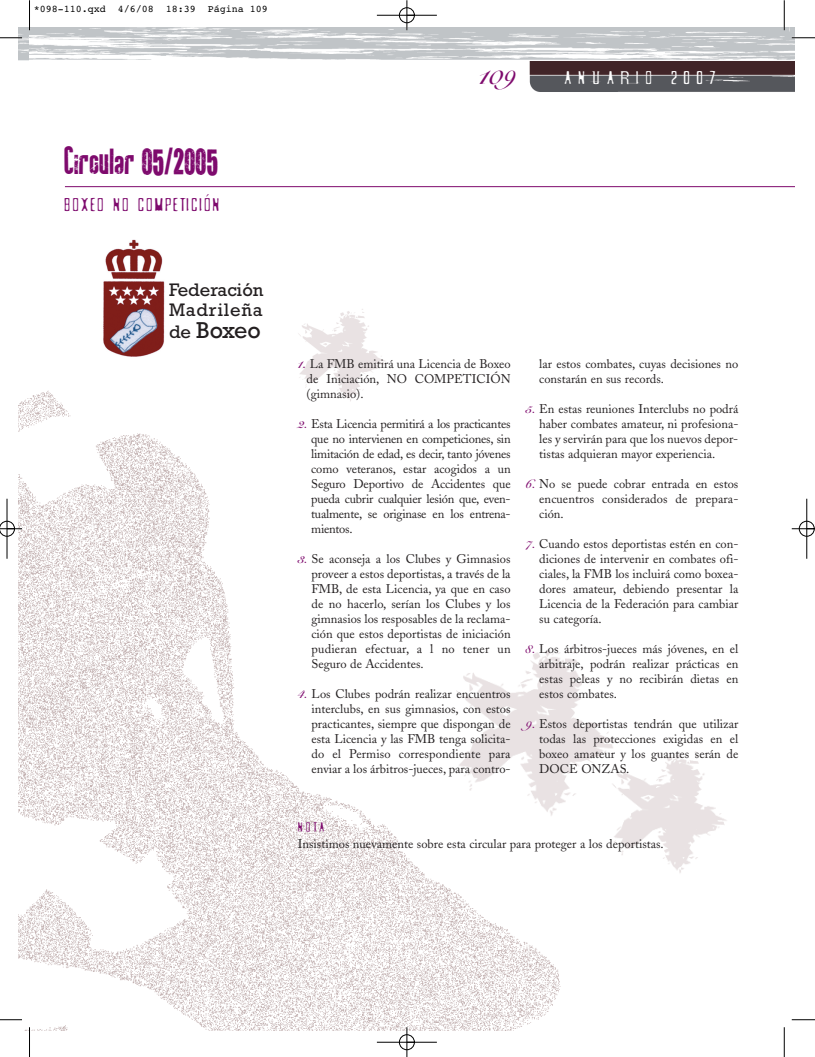
<style>
.page{position:relative;width:815px;height:1057px;background:#fff}
.page>*{position:absolute;margin:0;border:0;box-sizing:border-box;transform-origin:0 0}
.t1{font:30px "You Are Loved";color:#7e0a6d;scale:.8 1}
.t2{font:25px "Snell Roundhand Bold Script";color:#7e0a6d}
.t3{font:23.38px "Rockwell";letter-spacing:-.02em;color:#231f20}
.t4{font:18.38px/19.6px "Rockwell";color:#231f20}
.t5{font:17.5px "Snderfistad";letter-spacing:-.12em;color:#7e0a6d}
.t6{font:17.5px "Snderfistad";letter-spacing:.15em;color:#fff}
.t7{font:300 14.38px "Gill Sans";color:#7e0a6d}
.t8{font:12.5px/15px "Adobe Caslon";color:#231f20;text-align:justify}
.t9{font:12.5px "Rockit";color:#7e0a6d}
.t10{font:12.5px "Snderfistad";color:#7e0a6d}
.t11{font:10px "Courier";color:#000}
.s1{font-size:18.38px}
.s2{font-family:"Snell Roundhand Bold Script";color:#7e0a6d}
</style>
<div class="page">
<img style="left:19px;top:390px;width:542px;height:640px">
<img style="left:267px;top:309px;width:122px;height:103px">
<img style="left:450px;top:631px;width:277px;height:250px">
<img style="left:19px;top:28px;width:11px;height:33px">
<img style="left:30px;top:27px;width:765px;height:65px">
<img style="left:103px;top:239px;width:62px;height:118px">
<hr style="left:65px;top:186px;width:730px;height:1px;background:#7e0a6d">
<hr style="left:29px;top:0;width:1px;height:30px;background:#000">
<svg style="left:0;top:37px;width:22px;height:2px"></svg>
<hr style="left:784px;top:0;width:1px;height:30px;background:#000">
<svg style="left:792px;top:37px;width:23px;height:2px"></svg>
<svg style="left:29px;top:1027px;width:1px;height:29px"></svg>
<svg style="left:0;top:1019px;width:22px;height:1px"></svg>
<svg style="left:784px;top:1027px;width:1px;height:29px"></svg>
<svg style="left:792px;top:1019px;width:23px;height:1px"></svg>
<div style="left:399px;top:7px;width:16px;height:16px;border:1px solid #fff;border-radius:50%"></div>
<div style="left:399px;top:1034px;width:16px;height:16px;border:1px solid #fff;border-radius:50%"></div>
<div style="left:799px;top:521px;width:16px;height:15px;border:1px solid #fff;border-radius:50%"></div>
<hr style="left:377px;top:15px;width:60px;height:1px;background:#000">
<hr style="left:377px;top:1042px;width:60px;height:1px;background:#000">
<hr style="left:7px;top:498px;width:1px;height:60px;background:#000">
<hr style="left:807px;top:498px;width:1px;height:60px;background:#000">
<hr style="left:407px;top:0;width:1px;height:30px;background:#000">
<svg style="left:407px;top:1027px;width:1px;height:29px"></svg>
<svg style="left:0;top:521px;width:22px;height:15px"></svg>
<svg style="left:792px;top:528px;width:23px;height:1px"></svg>
<div style="left:399px;top:8px;width:16px;height:15px;border:1px solid #000;border-radius:50%"></div>
<div style="left:399px;top:1034px;width:16px;height:15px;border:1px solid #000;border-radius:50%"></div>
<div style="left:0;top:521px;width:15px;height:15px;border:1px solid #000;border-radius:50%"></div>
<div style="left:799px;top:521px;width:15px;height:15px;border:1px solid #000;border-radius:50%"></div>
<p class="t11" style="left:34px;top:5px;width:236px">*098-110.qxd 4/6/08 18:39 Página 109</p>
<p class="t9" style="left:64px;top:162px;width:72px">Circular</p>
<h1 class="t1" style="left:141px;top:148px;width:97px">05/2005</h1>
<h3 class="t5" style="left:64px;top:197px;width:161px">BOXEO NO COMPETICION</h3>
<p class="t7" style="left:204px;top:194px;width:6px">´</p>
<h3 class="t4" style="left:169px;top:282px;width:96px">Federación<br>Madrileña</h3>
<h3 class="t3" style="left:169px;top:322px;width:93px"><span class="s1">de</span> Boxeo</h3>
<h2 class="t2" style="left:479px;top:66px;width:39px">109</h2>
<h3 class="t6" style="left:564px;top:70px;width:156px">ANUARIO 2007</h3>
<p class="t8" style="left:307px;top:358px;width:206px;text-indent:-9px"><span class="s2">1.</span> La FMB emitirá una Licencia de Boxeo de Iniciación, NO COMPETICIÓN (gimnasio).</p>
<p class="t8" style="left:311px;top:418px;width:201px;text-indent:-13px"><span class="s2">2.</span> Esta Licencia permitirá a los practicantes que no intervienen en competiciones, sin limitación de edad, es decir, tanto jóvenes como veteranos, estar acogidos a un Seguro Deportivo de Accidentes que pueda cubrir cualquier lesión que, even&shy;tualmente, se originase en los entrena&shy;mientos.</p>
<p class="t8" style="left:311px;top:553px;width:201px;text-indent:-14px"><span class="s2">3.</span> Se aconseja a los Clubes y Gimnasios proveer a estos deportistas, a través de la FMB, de esta Licencia, ya que en caso de no hacerlo, serían los Clubes y los gimnasios los resposables de la reclama&shy;ción que estos deportistas de iniciación pudieran efectuar, a l no tener un Seguro de Accidentes.</p>
<p class="t8" style="left:311px;top:688px;width:201px;text-indent:-14px"><span class="s2">4.</span> Los Clubes podrán realizar encuentros interclubs, en sus gimnasios, con estos practicantes, siempre que dispongan de esta Licencia y las FMB tenga solicita&shy;do el Permiso correspondiente para enviar a los árbitros-jueces, para contro-</p>
<p class="t8" style="left:539px;top:358px;width:201px">lar estos combates, cuyas decisiones no constarán en sus records.</p>
<p class="t8" style="left:539px;top:403px;width:201px;text-indent:-14px"><span class="s2">5.</span> En estas reuniones Interclubs no podrá haber combates amateur, ni profesiona&shy;les y servirán para que los nuevos depor&shy;tistas adquieran mayor experiencia.</p>
<p class="t8" style="left:539px;top:478px;width:201px;text-indent:-14px"><span class="s2">6.</span> No se puede cobrar entrada en estos encuentros considerados de prepara&shy;ción.</p>
<p class="t8" style="left:539px;top:538px;width:201px;text-indent:-14px"><span class="s2">7.</span> Cuando estos deportistas estén en con&shy;diciones de intervenir en combates ofi&shy;ciales, la FMB los incluirá como boxea&shy;dores amateur, debiendo presentar la Licencia de la Federación para cambiar su categoría.</p>
<p class="t8" style="left:539px;top:643px;width:201px;text-indent:-14px"><span class="s2">8.</span> Los árbitros-jueces más jóvenes, en el arbitraje, podrán realizar prácticas en estas peleas y no recibirán dietas en estos combates.</p>
<p class="t8" style="left:539px;top:718px;width:201px;text-indent:-14px"><span class="s2">9.</span> Estos deportistas tendrán que utilizar todas las protecciones exigidas en el boxeo amateur y los guantes serán de DOCE ONZAS.</p>
<p class="t10" style="left:298px;top:821px;width:31px">NOTA</p>
<p class="t8" style="left:298px;top:838px;width:367px">Insistimos nuevamente sobre esta circular para proteger a los deportistas.</p>
</div>
